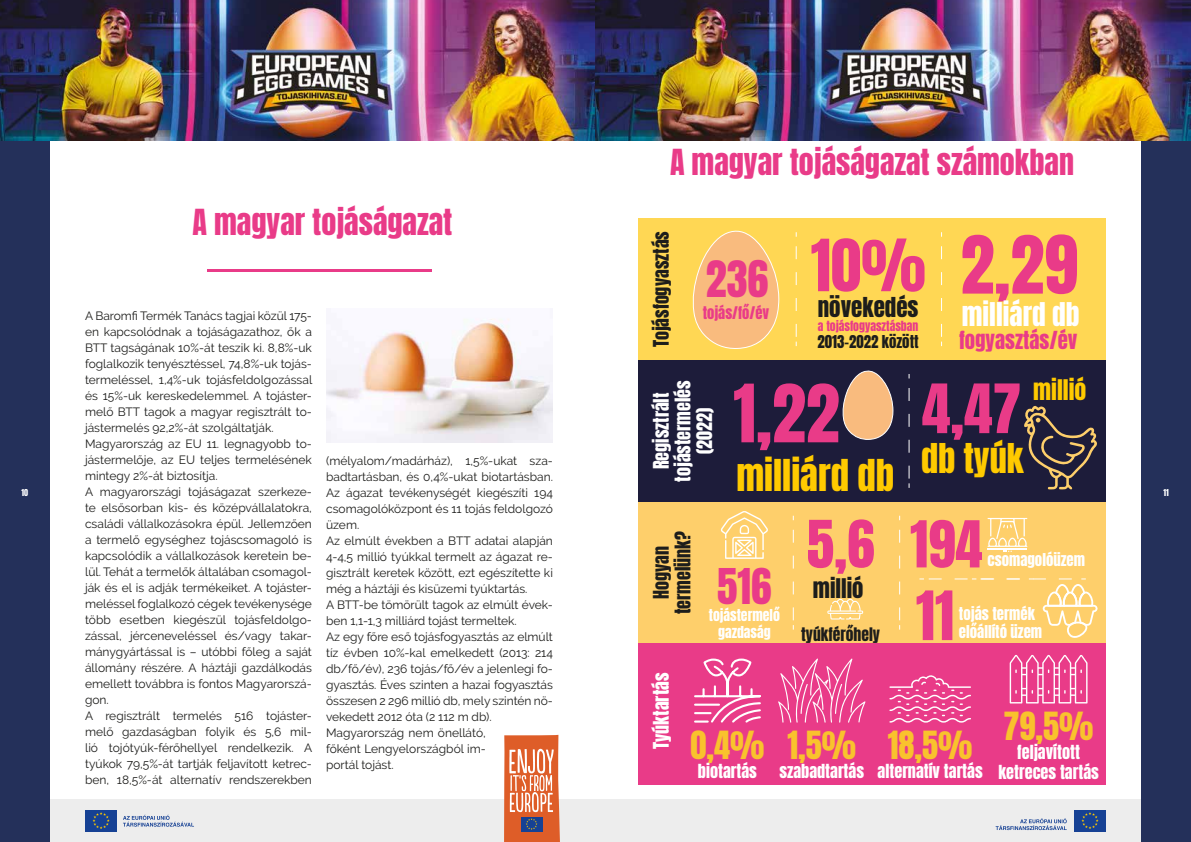
<style>
.page{position:relative;width:1191px;height:842px;background:#fff}
.page>*{position:absolute;margin:0;border:0;box-sizing:border-box;transform-origin:0 0}
.t1{font:68.3px "Anton";color:#e93b88}
.t2{font:68.2px "Anton";color:#e93b88}
.t3{font:61.1px "Anton";color:#e93b88}
.t4{font:57.7px "Anton";color:#e93b88}
.t5{font:55.4px "Anton";color:#e93b88}
.t6{font:54.9px "Anton";color:#e93b88}
.t7{font:42.2px "Anton";color:#e93b88}
.t8{font:41.2px "Anton";color:#e93b88}
.t9{font:36.7px "Anton";color:#ffca00}
.t10{font:34.3px "Anton";color:#ffca00}
.t11{font:32.4px "Anton";color:#f9c22d}
.t12{font:30px "Anton";color:#e93b88}
.t13{font:27.3px "Anton";color:#fff}
.t14{font:23.7px "Anton";color:#ffca00}
.t15{font:22.9px "Anton";color:#1d1d1b}
.t16{font:22.6px "Anton";color:#1d1d1b}
.t17{font:20.8px "Anton";color:#e93b88}
.t18{font:18px/21.6px "Anton";color:#fff;text-align:center}
.t19{font:18px/21.6px "Anton";color:#1d1d1b;text-align:center}
.t20{font:16.2px/19.4px "Anton";color:#fff;text-align:center}
.t21{font:15.6px "Anton";color:#1d1d1b}
.t22{font:14.9px "Anton";color:#1d1d1b}
.t23{font:14.8px/17.8px "Anton";color:#fff}
.t24{font:14.6px "Anton";color:#e93b88}
.t25{font:13.8px/16.5px "Anton";color:#fff;text-align:center}
.t26{font:12px/16px "Raleway";color:#1d1d1b}
.t27{font:11.7px "Anton";color:#e93b88}
.t28{font:8px "Anton";color:#fff}
</style>
<div class="page">
<div style="left:0;top:799px;width:1191px;height:43px;background:#ededed"></div>
<div style="left:0;top:135px;width:50px;height:707px;background:#24305a"></div>
<div style="left:1141px;top:135px;width:50px;height:707px;background:#24305a"></div>
<img style="left:0;top:0;width:1191px;height:140px">
<svg style="left:504px;top:735px;width:56px;height:107px;background:#da7c59"></svg>
<div style="left:1074px;top:810px;width:32px;height:21px;background:#164194"></div>
<svg style="left:1081px;top:812px;width:17px;height:17px"></svg>
<div style="left:85px;top:810px;width:32px;height:21px;background:#164194"></div>
<svg style="left:93px;top:812px;width:17px;height:17px"></svg>
<svg style="left:123px;top:815px;width:71px;height:12px"></svg>
<svg style="left:995px;top:818px;width:71px;height:12px"></svg>
<hr style="left:206px;top:270px;width:225px;height:2px;background:#e93b88">
<img style="left:326px;top:319px;width:227px;height:124px">
<div style="left:638px;top:502px;width:468px;height:141px;background:#fecf6b"></div>
<div style="left:638px;top:360px;width:468px;height:142px;background:#1d1c3a"></div>
<div style="left:638px;top:218px;width:468px;height:142px;background:#ffd754"></div>
<div style="left:638px;top:643px;width:468px;height:142px;background:#e93b88"></div>
<svg style="left:692px;top:230px;width:88px;height:119px"></svg>
<svg style="left:1024px;top:405px;width:73px;height:85px"></svg>
<svg style="left:827px;top:598px;width:36px;height:21px"></svg>
<svg style="left:694px;top:658px;width:67px;height:65px"></svg>
<svg style="left:778px;top:658px;width:87px;height:65px"></svg>
<svg style="left:889px;top:675px;width:82px;height:48px"></svg>
<svg style="left:1009px;top:655px;width:78px;height:48px"></svg>
<svg style="left:987px;top:518px;width:40px;height:34px"></svg>
<svg style="left:720px;top:511px;width:48px;height:48px"></svg>
<svg style="left:941px;top:246px;width:1px;height:100px"></svg>
<svg style="left:796px;top:246px;width:1px;height:100px"></svg>
<svg style="left:842px;top:370px;width:51px;height:70px"></svg>
<svg style="left:908px;top:388px;width:1px;height:100px"></svg>
<svg style="left:793px;top:530px;width:1px;height:100px"></svg>
<svg style="left:899px;top:530px;width:1px;height:100px"></svg>
<svg style="left:919px;top:579px;width:178px;height:59px"></svg>
<h3 class="t12" style="left:670px;top:147px;width:405px">A magyar tojáságazat számokban</h3>
<h3 class="t12" style="left:193px;top:207px;width:261px">A magyar tojáságazat</h3>
<h3 class="t19" style="left:652px;top:347px;width:117px;rotate:-90deg">Tojásfogyasztás</h3>
<h2 class="t2" style="left:960px;top:230px;width:119px">2,29</h2>
<h3 class="t13" style="left:962px;top:300px;width:119px">milliárd db</h3>
<h3 class="t17" style="left:959px;top:329px;width:120px">fogyasztás/év</h3>
<h3 class="t3" style="left:810px;top:234px;width:116px">10%</h3>
<h3 class="t15" style="left:818px;top:295px;width:102px">növekedés</h3>
<p class="t27" style="left:818px;top:320px;width:102px">a tojásfogyasztásban</p>
<h3 class="t7" style="left:706px;top:258px;width:64px">236</h3>
<p class="t24" style="left:703px;top:305px;width:68px">tojás/fő/év</p>
<p class="t26" style="left:85px;top:307px;width:229px">A Baromfi Termék Tanács tagjai közül 175- en kapcsolódnak a tojáságazathoz, ők a BTT tagságának 10%-át teszik ki. 8,8%-uk foglalkozik tenyésztéssel, 74,8%-uk tojás&shy;termeléssel, 1,4%-uk tojásfeldolgozással és 15%-uk kereskedelemmel. A tojáster&shy;melő BTT tagok a magyar regisztrált to&shy;jástermelés 92,2%-át szolgáltatják.<br>Magyarország az EU 11. legnagyobb to&shy;jástermelője, az EU teljes termelésének mintegy 2%-át biztosítja.<br>A magyarországi tojáságazat szerkeze&shy;te elsősorban kis- és középvállalatokra, családi vállalkozásokra épül. Jellemzően a termelő egységhez tojáscsomagoló is kapcsolódik a vállalkozások keretein be&shy;lül. Tehát a termelők általában csomagol&shy;ják és el is adják termékeiket. A tojáster&shy;meléssel foglalkozó cégek tevékenysége több esetben kiegészül tojásfeldolgo&shy;zással, jérceneveléssel és/vagy takar&shy;mánygyártással is – utóbbi főleg a saját állomány részére. A háztáji gazdálkodás emellett továbbra is fontos Magyarorszá&shy;gon.<br>A regisztrált termelés 516 tojáster&shy;melő gazdaságban folyik és 5,6 mil&shy;lió tojótyúk-férőhellyel rendelkezik. A tyúkok 79,5%-át tartják feljavított ketrec&shy;ben, 18,5%-át alternatív rendszerekben</p>
<p class="t22" style="left:817px;top:334px;width:103px">2013-2022 között</p>
<h3 class="t14" style="left:1033px;top:378px;width:55px">millió</h3>
<h3 class="t18" style="left:652px;top:481px;width:103px;rotate:-90deg">Regisztrált tojástermelés (2022)</h3>
<h3 class="t4" style="left:922px;top:379px;width:101px">4,47</h3>
<h1 class="t1" style="left:733px;top:379px;width:108px">1,22</h1>
<h3 class="t9" style="left:736px;top:456px;width:159px">milliárd db</h3>
<h3 class="t10" style="left:921px;top:441px;width:104px">db tyúk</h3>
<p class="t26" style="left:326px;top:453px;width:228px">(mélyalom/madárház), 1,5%-ukat sza&shy;badtartásban, és 0,4%-ukat biotartásban.<br>Az ágazat tevékenységét kiegészíti 194 csomagolóközpont és 11 tojás feldolgozó üzem.<br>Az elmúlt években a BTT adatai alapján 4-4,5 millió tyúkkal termelt az ágazat re&shy;gisztrált keretek között, ezt egészítette ki még a háztáji és kisüzemi tyúktartás.<br>A BTT-be tömörült tagok az elmúlt évek&shy;ben 1,1-1,3 milliárd tojást termeltek.<br>Az egy főre eső tojásfogyasztás az elmúlt tíz évben 10%-kal emelkedett (2013: 214 db/fő/év), 236 tojás/fő/év a jelenlegi fo&shy;gyasztás. Éves szinten a hazai fogyasztás összesen 2 296 millió db, mely szintén nö&shy;vekedett 2012 óta (2 112 m db).<br>Magyarország nem önellátó,<br>főként Lengyelországból im-<br>portál tojást.</p>
<p class="t28" style="left:22px;top:488px;width:8px">10</p>
<p class="t28" style="left:1163px;top:488px;width:7px">11</p>
<h3 class="t5" style="left:806px;top:516px;width:69px">5,6</h3>
<h3 class="t16" style="left:813px;top:577px;width:52px">millió</h3>
<h3 class="t6" style="left:910px;top:516px;width:74px">194</h3>
<h3 class="t19" style="left:652px;top:614px;width:85px;rotate:-90deg">Hogyan termelünk?</h3>
<p class="t23" style="left:987px;top:552px;width:99px">csomagolóüzem</p>
<h3 class="t8" style="left:717px;top:565px;width:56px">516</h3>
<p class="t25" style="left:709px;top:608px;width:72px">tojástermelő gazdaság</p>
<h3 class="t4" style="left:916px;top:586px;width:40px">11</h3>
<p class="t23" style="left:959px;top:606px;width:85px">tojás termék előállító üzem</p>
<p class="t21" style="left:801px;top:626px;width:80px">tyúkférőhely</p>
<h3 class="t18" style="left:652px;top:749px;width:78px;rotate:-90deg">Tyúktartás</h3>
<h3 class="t11" style="left:1003px;top:710px;width:91px">79,5%</h3>
<h3 class="t20" style="left:998px;top:744px;width:102px">feljavított ketreces tartás</h3>
<h3 class="t11" style="left:888px;top:729px;width:86px">18,5%</h3>
<h3 class="t20" style="left:877px;top:763px;width:107px">alternatív tartás</h3>
<h3 class="t11" style="left:690px;top:729px;width:75px">0,4%</h3>
<h3 class="t20" style="left:698px;top:763px;width:60px">biotartás</h3>
<h3 class="t11" style="left:787px;top:729px;width:70px">1,5%</h3>
<h3 class="t20" style="left:779px;top:763px;width:86px">szabadtartás</h3>
</div>
